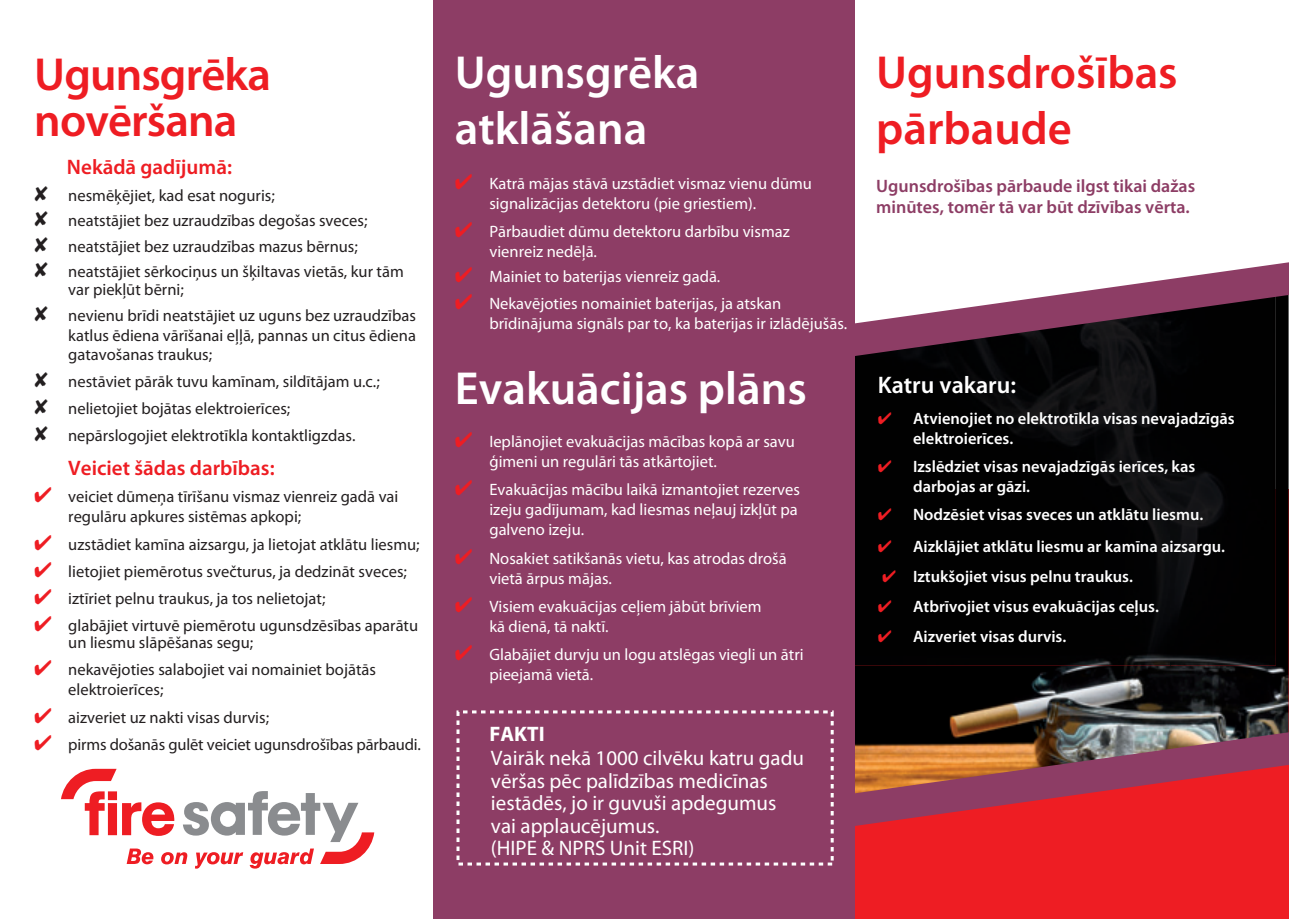
<style>
.page{position:relative;width:1289px;height:919px;background:#fff}
.page>*{position:absolute;margin:0;border:0;box-sizing:border-box;transform-origin:0 0}
.t1{font:600 46.5px/55.8px "Myriad Pro";color:#fff}
.t2{font:600 46.5px/55.8px "Myriad Pro";color:#ee1d23}
.t3{font:600 46.5px/46.5px "Myriad Pro";letter-spacing:-.02em;color:#ee1d23}
.t4{font:600 24px "Myriad Pro";color:#fff}
.t5{font:21px/22.5px "Myriad Pro";color:#fff}
.t6{font:600 21px "Myriad Pro";color:#ee1d23}
.t7{font:700 21px "Myriad Pro";color:#fff}
.t8{font:600 18px/21.6px "Myriad Pro";color:#8d3d65}
.t9{font:16.5px/27px "Myriad Pro";color:#231f20}
.t10{font:16.5px/19.8px "Myriad Pro";color:#fff}
.t11{font:600 16.5px/19.8px "Myriad Pro";color:#fff}
</style>
<div class="page">
<div style="left:855px;top:489px;width:433px;height:429px;background:#ee1d23"></div>
<svg style="left:855px;top:262px;width:433px;height:564px;background:#3b2326"></svg>
<div style="left:434px;top:0;width:421px;height:918px;background:#8d3d65"></div>
<svg style="left:61px;top:768px;width:313px;height:100px"></svg>
<svg style="left:456px;top:710px;width:377px;height:155px"></svg>
<svg style="left:878px;top:412px;width:22px;height:19px"></svg>
<svg style="left:878px;top:460px;width:22px;height:13px"></svg>
<svg style="left:878px;top:505px;width:22px;height:16px"></svg>
<svg style="left:878px;top:540px;width:22px;height:12px"></svg>
<svg style="left:877px;top:570px;width:28px;height:12px"></svg>
<svg style="left:878px;top:600px;width:22px;height:18px"></svg>
<svg style="left:878px;top:630px;width:18px;height:12px"></svg>
<h1 class="t3" style="left:34px;top:50px;width:238px">Ugunsgrēka novēršana</h1>
<p class="t6" style="left:67px;top:153px;width:166px">Nekādā gadījumā:</p>
<p class="t9" style="left:68px;top:182px;width:337px;line-height:25.5px">nesmēķējiet, kad esat noguris;<br>neatstājiet bez uzraudzības degošas sveces; neatstājiet bez uzraudzības mazus bērnus; neatstājiet sērkociņus un šķiltavas vietās, kur tām</p>
<p class="t9" style="left:68px;top:277px;width:349px;line-height:25.5px">var piekļūt bērni;<br>nevienu brīdi neatstājiet uz uguns bez uzraudzības</p>
<p class="t9" style="left:68px;top:325px;width:349px;line-height:19.8px">katlus ēdiena vārīšanai eļļā, pannas un citus ēdiena gatavošanas traukus;</p>
<p class="t9" style="left:68px;top:367px;width:313px">nestāviet pārāk tuvu kamīnam, sildītājam u.c.; nelietojiet bojātas elektroierīces; nepārslogojiet elektrotīkla kontaktligzdas.</p>
<p class="t6" style="left:68px;top:455px;width:208px">Veiciet šādas darbības:</p>
<p class="t9" style="left:68px;top:486px;width:331px;line-height:19.8px">veiciet dūmeņa tīrīšanu vismaz vienreiz gadā vai regulāru apkures sistēmas apkopi;</p>
<p class="t9" style="left:68px;top:531px;width:353px">uzstādiet kamīna aizsargu, ja lietojat atklātu liesmu; lietojiet piemērotus svečturus, ja dedzināt sveces; iztīriet pelnu traukus, ja tos nelietojat;<br>glabājiet virtuvē piemērotu ugunsdzēsības aparātu</p>
<p class="t9" style="left:68px;top:628px;width:309px">un liesmu slāpēšanas segu;<br>nekavējoties salabojiet vai nomainiet bojātās</p>
<p class="t9" style="left:68px;top:675px;width:354px;line-height:27.6px">elektroierīces;<br>aizveriet uz nakti visas durvis;<br>pirms došanās gulēt veiciet ugunsdrošības pārbaudi.</p>
<h1 class="t1" style="left:455px;top:43px;width:246px">Ugunsgrēka atklāšana</h1>
<p class="t10" style="left:489px;top:173px;width:324px">Katrā mājas stāvā uzstādiet vismaz vienu dūmu signalizācijas detektoru (pie griestiem).</p>
<p class="t10" style="left:489px;top:221px;width:302px">Pārbaudiet dūmu detektoru darbību vismaz vienreiz nedēļā.</p>
<p class="t10" style="left:489px;top:262px;width:293px;line-height:27px">Mainiet to baterijas vienreiz gadā.<br>Nekavējoties nomainiet baterijas, ja atskan</p>
<p class="t10" style="left:489px;top:313px;width:359px">brīdinājuma signāls par to, ka baterijas ir izlādējušās.</p>
<h1 class="t1" style="left:455px;top:359px;width:353px">Evakuācijas plāns</h1>
<p class="t10" style="left:489px;top:431px;width:307px">Ieplānojiet evakuācijas mācības kopā ar savu ģimeni un regulāri tās atkārtojiet.</p>
<p class="t10" style="left:489px;top:479px;width:312px">Evakuācijas mācību laikā izmantojiet rezerves izeju gadījumam, kad liesmas neļauj izkļūt pa galveno izeju.</p>
<p class="t10" style="left:489px;top:548px;width:299px">Nosakiet satikšanās vietu, kas atrodas drošā vietā ārpus mājas.</p>
<p class="t10" style="left:489px;top:596px;width:273px">Visiem evakuācijas ceļiem jābūt brīviem kā dienā, tā naktī.</p>
<p class="t10" style="left:489px;top:644px;width:316px">Glabājiet durvju un logu atslēgas viegli un ātri pieejamā vietā.</p>
<p class="t7" style="left:489px;top:720px;width:57px">FAKTI</p>
<p class="t5" style="left:491px;top:746px;width:315px">Vairāk nekā 1000 cilvēku katru gadu vēršas pēc palīdzības medicīnas iestādēs, jo ir guvuši apdegumus vai applaucējumus.<br>(HIPE &amp; NPRS Unit ESRI)</p>
<h1 class="t2" style="left:876px;top:43px;width:303px">Ugunsdrošības pārbaude</h1>
<p class="t8" style="left:876px;top:174px;width:320px">Ugunsdrošības pārbaude ilgst tikai dažas minūtes, tomēr tā var būt dzīvības vērta.</p>
<h2 class="t4" style="left:877px;top:369px;width:140px">Katru vakaru:</h2>
<p class="t11" style="left:913px;top:408px;width:323px">Atvienojiet no elektrotīkla visas nevajadzīgās elektroierīces.</p>
<p class="t11" style="left:913px;top:456px;width:284px">Izslēdziet visas nevajadzīgās ierīces, kas darbojas ar gāzi.</p>
<p class="t11" style="left:913px;top:498px;width:313px;line-height:31.5px">Nodzēsiet visas sveces un atklātu liesmu.<br>Aizklājiet atklātu liesmu ar kamīna aizsargu.</p>
<p class="t11" style="left:913px;top:560px;width:247px;line-height:30px">Iztukšojiet visus pelnu traukus.<br>Atbrīvojiet visus evakuācijas ceļus.<br>Aizveriet visas durvis.</p>
</div>
